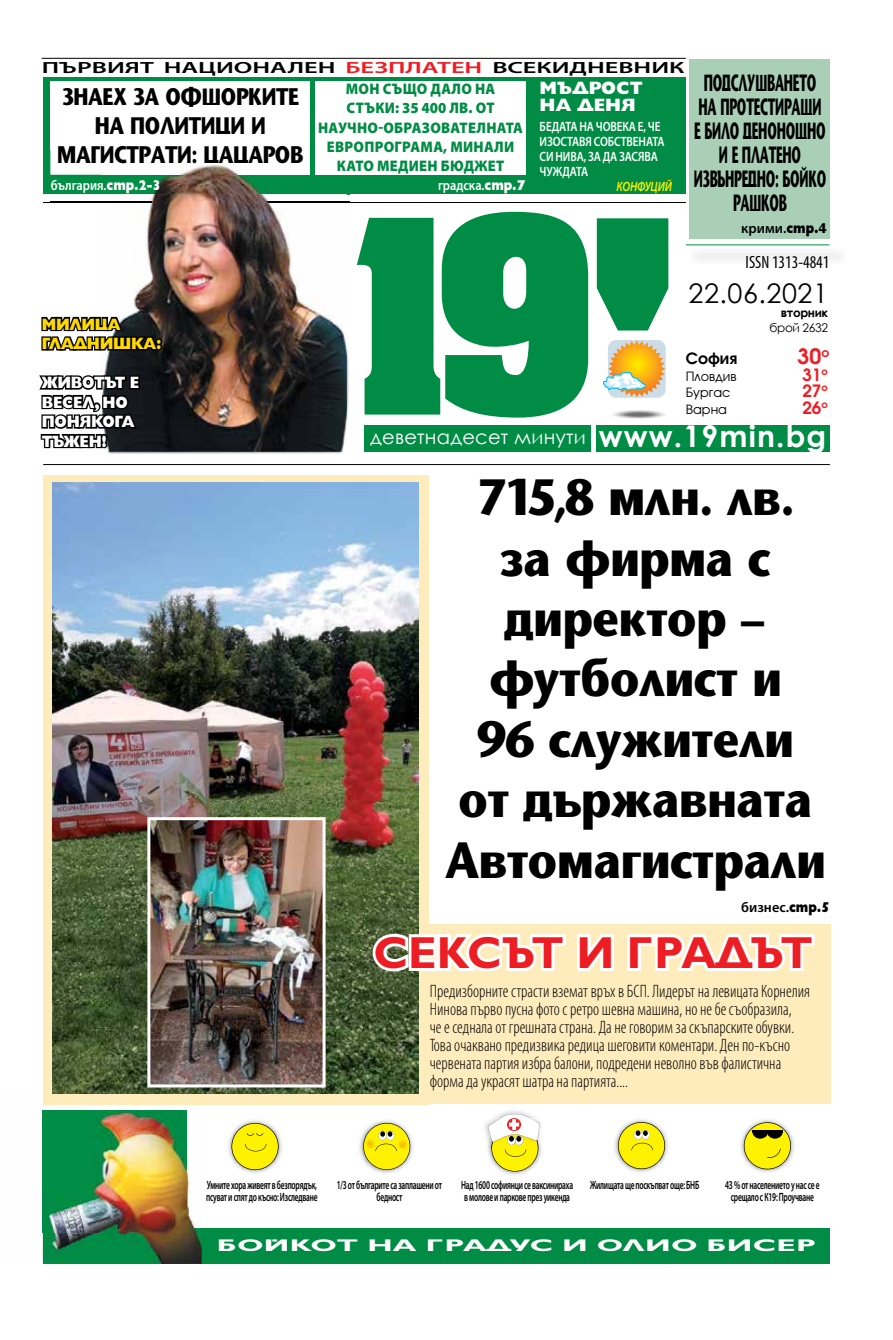
<style>
.page{position:relative;width:893px;height:1340px;background:#fff}
.page>*{position:absolute;margin:0;border:0;box-sizing:border-box;transform-origin:0 0}
.t1{font:50.85px/60.4px "Stone Sans";letter-spacing:-.01em;color:#000;text-align:center;scale:.91 1}
.t2{font:700 45px "Gilt";letter-spacing:-.01em;color:#ed1d24}
.t3{font:700 29.85px "Century Gothic";letter-spacing:.04em;color:#fff}
.t4{font:27px "Century Gothic";letter-spacing:.02em;color:#000}
.t5{font:24px/29.1px "Stone Sans";letter-spacing:-.01em;color:#000;text-align:center;scale:.83 1}
.t6{font:23.55px/24px "Stone Sans";letter-spacing:-.01em;color:#000;text-align:center;scale:.52 1}
.t7{font:700 22.35px "Avanti CYR";color:#ed1d24}
.t8{font:19.5px "Century Gothic";letter-spacing:.01em;color:#fff}
.t9{font:300 condensed 18px/18px "Myriad Pro";color:#000;scale:.95 1}
.t10{font:condensed 18px "Myriad Pro";color:#000;scale:.95 1}
.t11{font:800 18px/16.5px "Gilt";color:#fff}
.t12{font:700 17.85px "Avanti CYR";color:#ed1d24}
.t13{font:700 16.95px "Gilt";letter-spacing:.01em;color:#fff;scale:1.79 1}
.t14{font:800 16.5px/19.5px "Gilt";letter-spacing:-.02em;color:#fff;scale:.9 1}
.t15{font:800 16.5px/19.5px "Gilt";letter-spacing:-.02em;color:#ffda00;scale:.9 1}
.t16{font:700 16.35px "Avanti CYR";color:#000}
.t17{font:600 16.2px "Myriad Pro";color:#000;scale:1.63 1}
.t18{font:900 15.3px/19.2px "Myriad Pro";letter-spacing:.02em;color:#008c44;text-align:center;scale:.94 1}
.t19{font:600 14.25px "Myriad Pro";color:#fff;scale:.87 1}
.t20{font:600 14.25px "Myriad Pro";color:#000}
.t21{font:600 13.5px/15px "Myriad Pro";letter-spacing:-.01em;color:#fff;scale:.83 1}
.t22{font:italic 600 13.5px "Myriad Pro";letter-spacing:-.01em;color:#fff200;scale:.83 1}
.t23{font:13.35px "Avanti CYR";color:#000}
.t24{font:600 12px/12px "Myriad Pro";letter-spacing:-.03em;color:#000;scale:.62 1}
.t25{font:12px "Century Gothic";letter-spacing:-.03em;color:#000}
.t26{font:700 12px "Century Gothic";letter-spacing:-.03em;color:#000}
.s1{color:#ed1d24}
.s2{font-family:"Gilt";font-weight:800}
</style>
<div class="page">
<svg style="left:597px;top:218px;width:71px;height:112px;background:#1b9858"></svg>
<div style="left:365px;top:425px;width:465px;height:27px;background:#008c44"></div>
<div style="left:591px;top:420px;width:5px;height:35px;background:#fff"></div>
<hr style="left:43px;top:202px;width:643px;height:1px;background:#000">
<svg style="left:357px;top:212px;width:231px;height:205px"></svg>
<hr style="left:43px;top:464px;width:787px;height:1px;background:#000">
<hr style="left:42px;top:58px;width:644px;height:1px;background:#000">
<hr style="left:686px;top:244px;width:143px;height:1px;background:#008c44">
<div style="left:43px;top:78px;width:643px;height:116px;background:#008c44"></div>
<div style="left:608px;top:340px;width:58px;height:58px;background:#dbe7ee;border-radius:8px"></div>
<img style="left:608px;top:340px;width:57px;height:57px">
<img style="left:612px;top:410px;width:54px;height:9px">
<svg style="left:603px;top:372px;width:43px;height:18px"></svg>
<div style="left:43px;top:1228px;width:786px;height:35px;background:#008c44"></div>
<div style="left:51px;top:81px;width:259px;height:93px;background:#fff"></div>
<img style="left:50px;top:150px;width:297px;height:302px">
<img style="left:50px;top:202px;width:297px;height:1px">
<img style="left:51px;top:150px;width:259px;height:24px">
<img style="left:101px;top:164px;width:209px;height:10px">
<img style="left:501px;top:1148px;width:41px;height:27px">
<img style="left:485px;top:1111px;width:56px;height:37px">
<svg style="left:488px;top:1113px;width:52px;height:58px"></svg>
<img style="left:614px;top:1119px;width:54px;height:53px">
<svg style="left:618px;top:1122px;width:47px;height:47px;background:#e7df3a"></svg>
<img style="left:359px;top:1120px;width:54px;height:53px">
<svg style="left:363px;top:1122px;width:47px;height:47px;background:#e8de3b"></svg>
<img style="left:228px;top:1120px;width:54px;height:53px">
<svg style="left:231px;top:1122px;width:48px;height:48px;background:#ebe238"></svg>
<svg style="left:41px;top:312px;width:120px;height:41px"></svg>
<div style="left:156px;top:344px;width:6px;height:7px;border:3px solid #000;border-radius:50%"></div>
<div style="left:156px;top:338px;width:6px;height:7px;border:3px solid #000;border-radius:50%"></div>
<svg style="left:39px;top:370px;width:102px;height:81px"></svg>
<img style="left:42px;top:1104px;width:160px;height:159px">
<img style="left:43px;top:1228px;width:159px;height:35px">
<img style="left:43px;top:1110px;width:143px;height:121px">
<div style="left:689px;top:59px;width:140px;height:179px;background:#a9d0b6"></div>
<div style="left:316px;top:81px;width:210px;height:93px;background:#fff"></div>
<img style="left:740px;top:1119px;width:54px;height:53px">
<svg style="left:744px;top:1122px;width:47px;height:47px;background:#d7ce32"></svg>
<hr style="left:752px;top:1130px;width:31px;height:1px;background:#000">
<div style="left:43px;top:475px;width:385px;height:629px;background:#ffecbc"></div>
<div style="left:376px;top:924px;width:455px;height:180px;background:#ffecbc"></div>
<img style="left:52px;top:482px;width:367px;height:611px">
<img style="left:151px;top:821px;width:171px;height:262px">
<div style="left:147px;top:817px;width:179px;height:270px;border:3px solid #fff"></div>
<svg style="left:370px;top:929px;width:244px;height:46px"></svg>
<svg style="left:627px;top:934px;width:188px;height:37px"></svg>
<p class="t17" style="left:42px;top:57px;width:396px">ПЪРВИЯТ НАЦИОНАЛЕН <span class="s1">БЕЗПЛАТЕН</span> ВСЕКИДНЕВНИК</p>
<h3 class="t5" style="left:57px;top:82px;width:298px">ЗНАЕХ ЗА ОФШОРКИТЕ<br>НА ПОЛИТИЦИ И<br>МАГИСТРАТИ: ЦАЦАРОВ</h3>
<p class="t18" style="left:318px;top:79px;width:219px">МОН СЪЩО ДАЛО НА<br>СТЪКИ: 35 400 ЛВ. ОТ<br>НАУЧНО-ОБРАЗОВАТЕЛНАТА<br>ЕВРОПРОГРАМА, МИНАЛИ<br>КАТО МЕДИЕН БЮДЖЕТ</p>
<p class="t19" style="left:51px;top:176px;width:128px">българия.<span class="s2">стр.2-3</span></p>
<p class="t19" style="left:438px;top:177px;width:102px">градска.<span class="s2">стр.7</span></p>
<p class="t11" style="left:539px;top:80px;width:105px">МЪДРОСТ<br>НА ДЕНЯ</p>
<p class="t21" style="left:540px;top:118px;width:152px">БЕДАТА НА ЧОВЕКА Е, ЧЕ<br>ИЗОСТАВЯ СОБСТВЕНАТА<br>СИ НИВА, ЗА ДА ЗАСЯВА<br>ЧУЖДАТА</p>
<p class="t22" style="left:617px;top:177px;width:68px">КОНФУЦИЙ</p>
<h3 class="t6" style="left:694px;top:71px;width:257px">ПОДСЛУШВАНЕТО<br>НА ПРОТЕСТИРАЩИ<br>Е БИЛО ДЕНОНОЩНО<br>И Е ПЛАТЕНО<br>ИЗВЪНРЕДНО: БОЙКО<br>РАШКОВ</h3>
<p class="t20" style="left:741px;top:219px;width:87px">крими.<span class="s2">стр.4</span></p>
<p class="t10" style="left:746px;top:252px;width:90px">ISSN 1313-4841</p>
<p class="t15" style="left:42px;top:314px;width:135px">МИЛИЦА<br>ГЛАДНИШКА:</p>
<p class="t14" style="left:42px;top:373px;width:110px">ЖИВОТЪТ Е<br>ВЕСЕЛ, НО<br>ПОНЯКОГА<br>ТЪЖЕН!</p>
<h3 class="t4" style="left:688px;top:274px;width:141px">22.06.2021</h3>
<p class="t26" style="left:781px;top:304px;width:49px">вторник</p>
<p class="t25" style="left:769px;top:319px;width:60px">брой 2632</p>
<p class="t8" style="left:370px;top:423px;width:217px">деветнадесет минути</p>
<p class="t16" style="left:686px;top:348px;width:53px">София</p>
<p class="t7" style="left:797px;top:342px;width:33px">30<sup>о</sup></p>
<p class="t23" style="left:686px;top:368px;width:52px">Пловдив</p>
<p class="t12" style="left:802px;top:363px;width:27px">31<sup>о</sup></p>
<p class="t23" style="left:686px;top:385px;width:46px">Бургас</p>
<p class="t12" style="left:802px;top:380px;width:27px">27<sup>о</sup></p>
<p class="t23" style="left:686px;top:401px;width:43px">Варна</p>
<p class="t12" style="left:802px;top:396px;width:27px">26<sup>о</sup></p>
<h3 class="t3" style="left:599px;top:413px;width:229px">www.19min.bg</h3>
<h1 class="t1" style="left:445px;top:468px;width:420px">715,8 млн. лв.<br>за фирма с директор – футболист и<br>96 служители<br>от държавната<br>Автомагистрали</h1>
<p class="t20" style="left:741px;top:898px;width:90px">бизнес.<span class="s2">стр.5</span></p>
<h2 class="t2" style="left:374px;top:927px;width:441px">СЕКСЪТ И ГРАДЪТ</h2>
<p class="t9" style="left:430px;top:982px;width:402px">Предизборните страсти вземат връх в БСП. Лидерът на левицата Корнелия Нинова първо пусна фото с ретро шевна машина, но не бе съобразила,<br>че е седнала от грешната страна. Да не говорим за скъпарските обувки.<br>Това очаквано предизвика редица шеговити коментари. Ден по-късно червената партия избра балони, подредени неволно във фалистична форма да украсят шатра на партията....</p>
<p class="t24" style="left:206px;top:1178px;width:181px">Умните хора живеят в безпорядък, псуват и спят до късно: Изследване</p>
<p class="t24" style="left:337px;top:1178px;width:171px;text-align:center">1/3 от българите са заплашени от бедност</p>
<p class="t24" style="left:461px;top:1178px;width:182px">Над 1600 софиянци се ваксинираха в молове и паркове през уикенда</p>
<p class="t24" style="left:590px;top:1178px;width:178px">Жилищата ще поскъпват още: БНБ</p>
<p class="t24" style="left:725px;top:1178px;width:154px;text-align:center">43 % от населението у нас се е срещало с К19: Проучване</p>
<p class="t13" style="left:217px;top:1236px;width:336px">БОЙКОТ НА ГРАДУС И ОЛИО БИСЕР</p>
</div>
